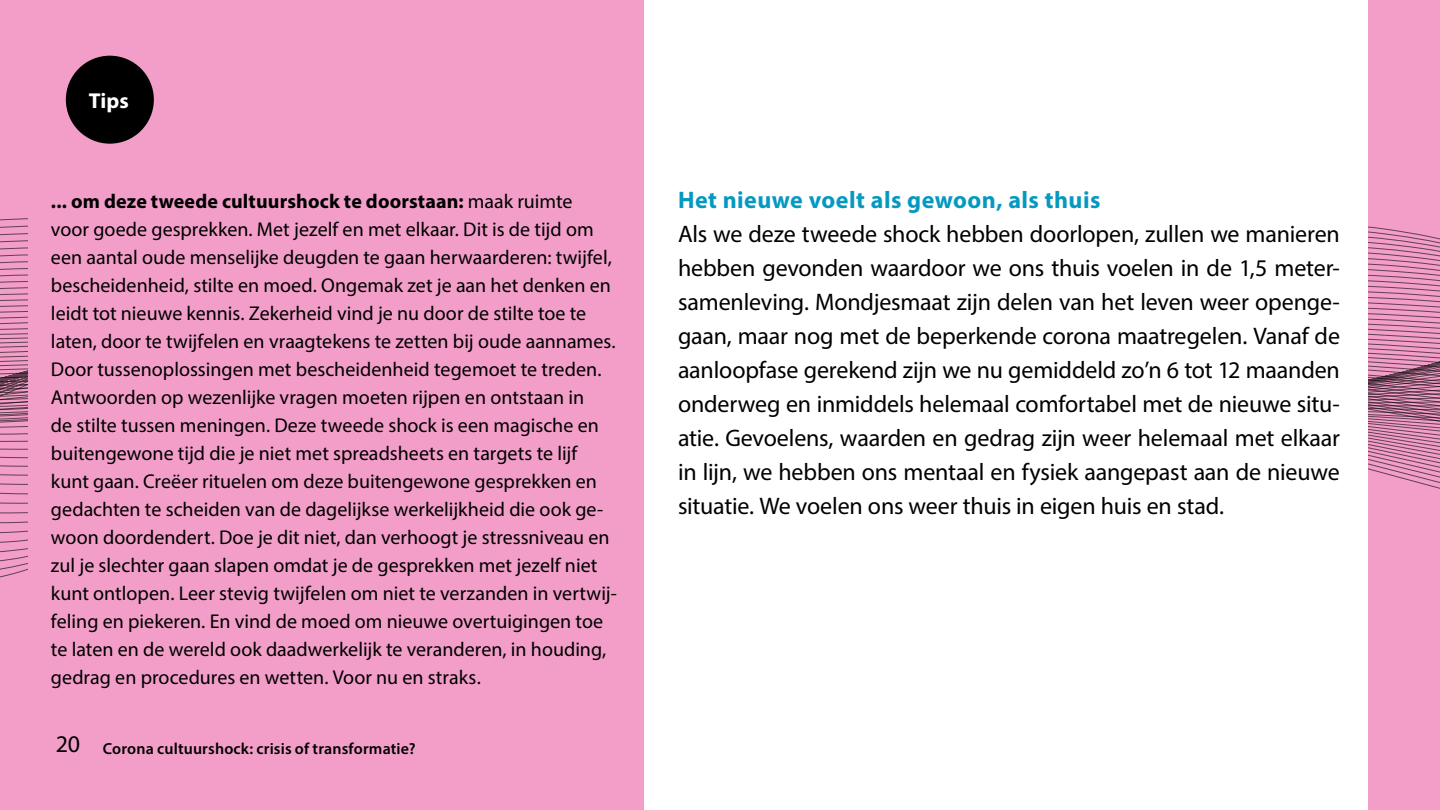
<style>
.page{position:relative;width:1440px;height:810px;background:#f29ec8}
.page>*{position:absolute;margin:0;border:0;box-sizing:border-box;transform-origin:0 0}
.t1{font:24px/34px "Myriad Pro";letter-spacing:-.01em;color:#000;text-align:justify}
.t2{font:700 24px "Myriad Pro";letter-spacing:.02em;color:#0599c1}
.t3{font:700 21.6px "Myriad Pro";color:#fff}
.t4{font:20px/28px "Myriad Pro";color:#000}
.t5{font:600 16px "Myriad Pro";letter-spacing:.01em;color:#000}
.s1{font-weight:700}
.s2{font-weight:400;font-size:24px}
</style>
<div class="page">
<svg style="left:0;top:218px;width:1440px;height:360px"></svg>
<div style="left:644px;top:0;width:724px;height:810px;background:#fff"></div>
<div style="left:29px;top:151px;width:615px;height:555px;background:#f29ec8"></div>
<div style="left:66px;top:56px;width:88px;height:88px;background:#000;border-radius:50%"></div>
<p class="t3" style="left:89px;top:86px;width:42px">Tips</p>
<p class="t4" style="left:51px;top:187px;width:568px"><span class="s1">... om deze tweede cultuurshock te doorstaan:</span> maak ruimte<br>voor goede gesprekken. Met jezelf en met elkaar. Dit is de tijd om een aantal oude menselijke deugden te gaan herwaarderen: twijfel, bescheidenheid, stilte en moed. Ongemak zet je aan het denken en leidt tot nieuwe kennis. Zekerheid vind je nu door de stilte toe te laten, door te twijfelen en vraagtekens te zetten bij oude aannames.<br>Door tussenoplossingen met bescheidenheid tegemoet te treden.<br>Antwoorden op wezenlijke vragen moeten rijpen en ontstaan in<br>de stilte tussen meningen. Deze tweede shock is een magische en buitengewone tijd die je niet met spreadsheets en targets te lijf kunt gaan. Creëer rituelen om deze buitengewone gesprekken en gedachten te scheiden van de dagelijkse werkelijkheid die ook ge&shy;woon doordendert. Doe je dit niet, dan verhoogt je stressniveau en zul je slechter gaan slapen omdat je de gesprekken met jezelf niet kunt ontlopen. Leer stevig twijfelen om niet te verzanden in vertwij&shy;feling en piekeren. En vind de moed om nieuwe overtuigingen toe te laten en de wereld ook daadwerkelijk te veranderen, in houding, gedrag en procedures en wetten. Voor nu en straks.</p>
<p class="t5" style="left:56px;top:739px;width:361px"><span class="s2">20</span> Corona cultuurshock: crisis of transformatie?</p>
<p class="t2" style="left:678px;top:184px;width:424px">Het nieuwe voelt als gewoon, als thuis</p>
<p class="t1" style="left:678px;top:217px;width:664px">Als we deze tweede shock hebben doorlopen, zullen we manieren hebben gevonden waardoor we ons thuis voelen in de 1,5 meter&shy;samenleving. Mondjesmaat zijn delen van het leven weer openge&shy;gaan, maar nog met de beperkende corona maatregelen. Vanaf de aanloopfase gerekend zijn we nu gemiddeld zo’n 6 tot 12 maanden onderweg en inmiddels helemaal comfortabel met de nieuwe situ&shy;atie. Gevoelens, waarden en gedrag zijn weer helemaal met elkaar in lijn, we hebben ons mentaal en fysiek aangepast aan de nieuwe situatie. We voelen ons weer thuis in eigen huis en stad.</p>
</div>
